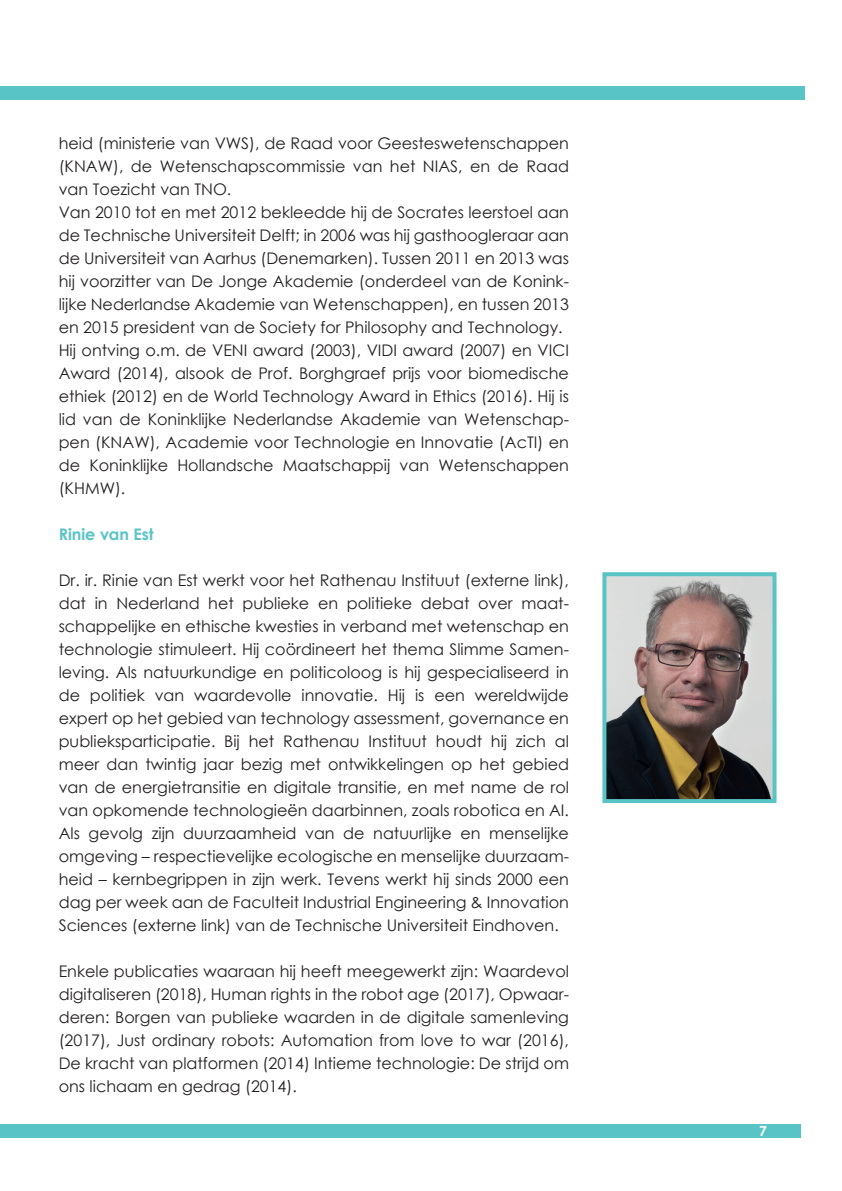
<style>
.page{position:relative;width:842px;height:1191px;background:#fff}
.page>*{position:absolute;margin:0;border:0;box-sizing:border-box;transform-origin:0 0}
.t1{font:16px/23px "Century Gothic";color:#231f20;text-align:justify}
.t2{font:700 16px "Century Gothic";color:#59c4c6}
.t3{font:700 14px "Century Gothic";color:#fff}
</style>
<div class="page">
<div style="left:0;top:1124px;width:801px;height:13px;background:#59c4c6"></div>
<div style="left:0;top:86px;width:805px;height:14px;background:#59c4c6"></div>
<img style="left:607px;top:577px;width:164px;height:221px">
<div style="left:602px;top:572px;width:174px;height:231px;border:4px solid #59c4c6"></div>
<p class="t1" style="left:59px;top:131px;width:512px;text-align:left">heid (ministerie van VWS), de Raad voor Geesteswetenschappen (KNAW), de Wetenschapscommissie van het NIAS, en de Raad van Toezicht van TNO.<br>Van 2010 tot en met 2012 bekleedde hij de Socrates leerstoel aan de Technische Universiteit Delft; in 2006 was hij gasthoogleraar aan de Universiteit van Aarhus (Denemarken). Tussen 2011 en 2013 was hij voorzitter van De Jonge Akademie (onderdeel van de Konink&shy;lijke Nederlandse Akademie van Wetenschappen), en tussen 2013 en 2015 president van de Society for Philosophy and Technology.<br>Hij ontving o.m. de VENI award (2003), VIDI award (2007) en VICI Award (2014), alsook de Prof. Borghgraef prijs voor biomedische ethiek (2012) en de World Technology Award in Ethics (2016). Hij is lid van de Koninklijke Nederlandse Akademie van Wetenschap&shy;pen (KNAW), Academie voor Technologie en Innovatie (AcTI) en de Koninklijke Hollandsche Maatschappij van Wetenschappen (KHMW).</p>
<p class="t2" style="left:59px;top:521px;width:97px">Rinie van Est</p>
<p class="t1" style="left:59px;top:568px;width:512px">Dr. ir. Rinie van Est werkt voor het Rathenau Instituut (externe link), dat in Nederland het publieke en politieke debat over maat&shy;schappelijke en ethische kwesties in verband met wetenschap en technologie stimuleert. Hij coördineert het thema Slimme Samen&shy;leving. Als natuurkundige en politicoloog is hij gespecialiseerd in de politiek van waardevolle innovatie. Hij is een wereldwijde expert op het gebied van technology assessment, governance en publieksparticipatie. Bij het Rathenau Instituut houdt hij zich al meer dan twintig jaar bezig met ontwikkelingen op het gebied van de energietransitie en digitale transitie, en met name de rol van opkomende technologieën daarbinnen, zoals robotica en AI.<br>Als gevolg zijn duurzaamheid van de natuurlijke en menselijke omgeving – respectievelijke ecologische en menselijke duurzaam&shy;heid – kernbegrippen in zijn werk. Tevens werkt hij sinds 2000 een dag per week aan de Faculteit Industrial Engineering &amp; Innovation Sciences (externe link) van de Technische Universiteit Eindhoven.</p>
<p class="t1" style="left:59px;top:959px;width:512px">Enkele publicaties waaraan hij heeft meegewerkt zijn: Waardevol digitaliseren (2018), Human rights in the robot age (2017), Opwaar&shy;deren: Borgen van publieke waarden in de digitale samenleving (2017), Just ordinary robots: Automation from love to war (2016), De kracht van platformen (2014) Intieme technologie: De strijd om ons lichaam en gedrag (2014).</p>
<p class="t3" style="left:759px;top:1120px;width:9px">7</p>
</div>
